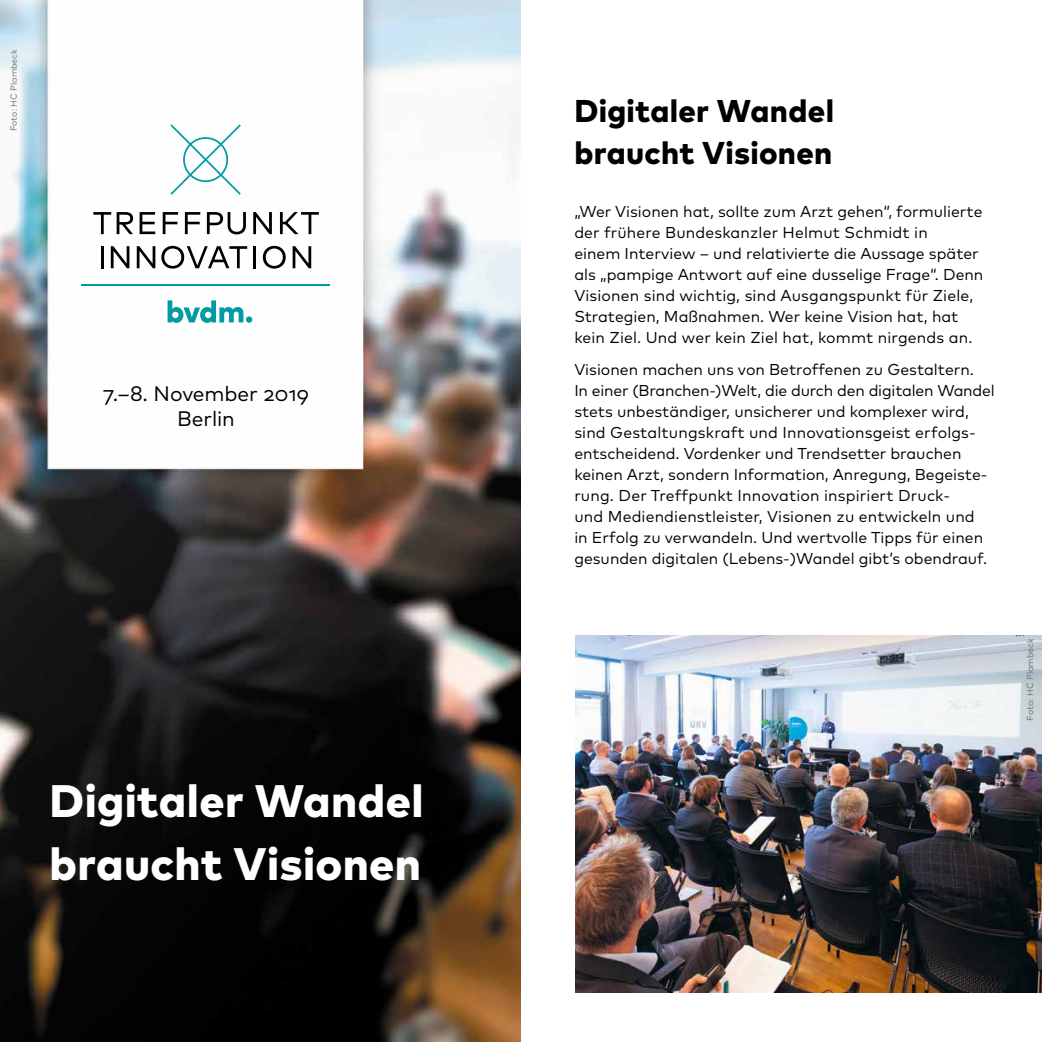
<style>
.page{position:relative;width:1042px;height:1042px;background:#fff}
.page>*{position:absolute;margin:0;border:0;box-sizing:border-box;transform-origin:0 0}
.t1{font:800 45.5px/63px "Mark Pro";letter-spacing:.01em;color:#fff}
.t2{font:800 31.5px/42px "Mark Pro";letter-spacing:.01em;color:#000}
.t3{font:21px/25.2px "Mark Pro";letter-spacing:-.005em;color:#000;text-align:center}
.t4{font:15.75px/21px "Mark Pro";color:#000}
.t5{font:8.75px "Mark Pro";color:#706f6f}
</style>
<div class="page">
<img style="left:0;top:0;width:521px;height:1042px">
<svg style="left:170px;top:124px;width:71px;height:71px"></svg>
<hr style="left:82px;top:284px;width:248px;height:2px;background:#009ba4">
<div style="left:246px;top:316px;width:6px;height:7px;background:#009ba4;border-radius:50%"></div>
<svg style="left:167px;top:300px;width:76px;height:23px"></svg>
<svg style="left:93px;top:212px;width:18px;height:22px"></svg>
<svg style="left:117px;top:212px;width:16px;height:22px"></svg>
<svg style="left:140px;top:212px;width:15px;height:22px"></svg>
<svg style="left:163px;top:212px;width:15px;height:22px"></svg>
<svg style="left:185px;top:212px;width:15px;height:22px"></svg>
<svg style="left:207px;top:212px;width:39px;height:22px"></svg>
<svg style="left:253px;top:212px;width:19px;height:22px"></svg>
<svg style="left:280px;top:212px;width:39px;height:22px"></svg>
<hr style="left:101px;top:246px;width:3px;height:22px;background:#000">
<svg style="left:111px;top:246px;width:18px;height:22px"></svg>
<svg style="left:137px;top:246px;width:18px;height:22px"></svg>
<svg style="left:161px;top:246px;width:86px;height:23px"></svg>
<hr style="left:253px;top:246px;width:3px;height:22px;background:#000">
<svg style="left:263px;top:246px;width:23px;height:23px"></svg>
<svg style="left:293px;top:246px;width:18px;height:22px"></svg>
<img style="left:575px;top:635px;width:467px;height:357px">
<p class="t5" style="left:7px;top:131px;width:83px;rotate:-90deg">Foto: HC Plambeck</p>
<h3 class="t3" style="left:103px;top:379px;width:207px">7.–8. November 2019<br>Berlin</h3>
<h1 class="t1" style="left:50px;top:766px;width:375px">Digitaler Wandel braucht Visionen</h1>
<h2 class="t2" style="left:574px;top:88px;width:261px">Digitaler Wandel braucht Visionen</h2>
<p class="t4" style="left:574px;top:200px;width:411px">„Wer Visionen hat, sollte zum Arzt gehen“, formulierte der frühere Bundeskanzler Helmut Schmidt in<br>einem Interview – und relativierte die Aussage später als „pampige Antwort auf eine dusselige Frage“. Denn Visionen sind wichtig, sind Ausgangspunkt für Ziele, Strategien, Maßnahmen. Wer keine Vision hat, hat kein Ziel. Und wer kein Ziel hat, kommt nirgends an.</p>
<p class="t4" style="left:574px;top:357px;width:422px">Visionen machen uns von Betroffenen zu Gestaltern.<br>In einer (Branchen-)Welt, die durch den digitalen Wandel stets unbeständiger, unsicherer und komplexer wird, sind Gestaltungskraft und Innovationsgeist erfolgs&shy;entscheidend. Vordenker und Trendsetter brauchen keinen Arzt, sondern Information, Anregung, Begeiste&shy;rung. Der Treffpunkt Innovation inspiriert Druck-<br>und Mediendienstleister, Visionen zu entwickeln und<br>in Erfolg zu verwandeln. Und wertvolle Tipps für einen gesunden digitalen (Lebens-)Wandel gibt’s obendrauf.</p>
<p class="t5" style="left:1023px;top:720px;width:83px;rotate:-90deg">Foto: HC Plambeck</p>
</div>
